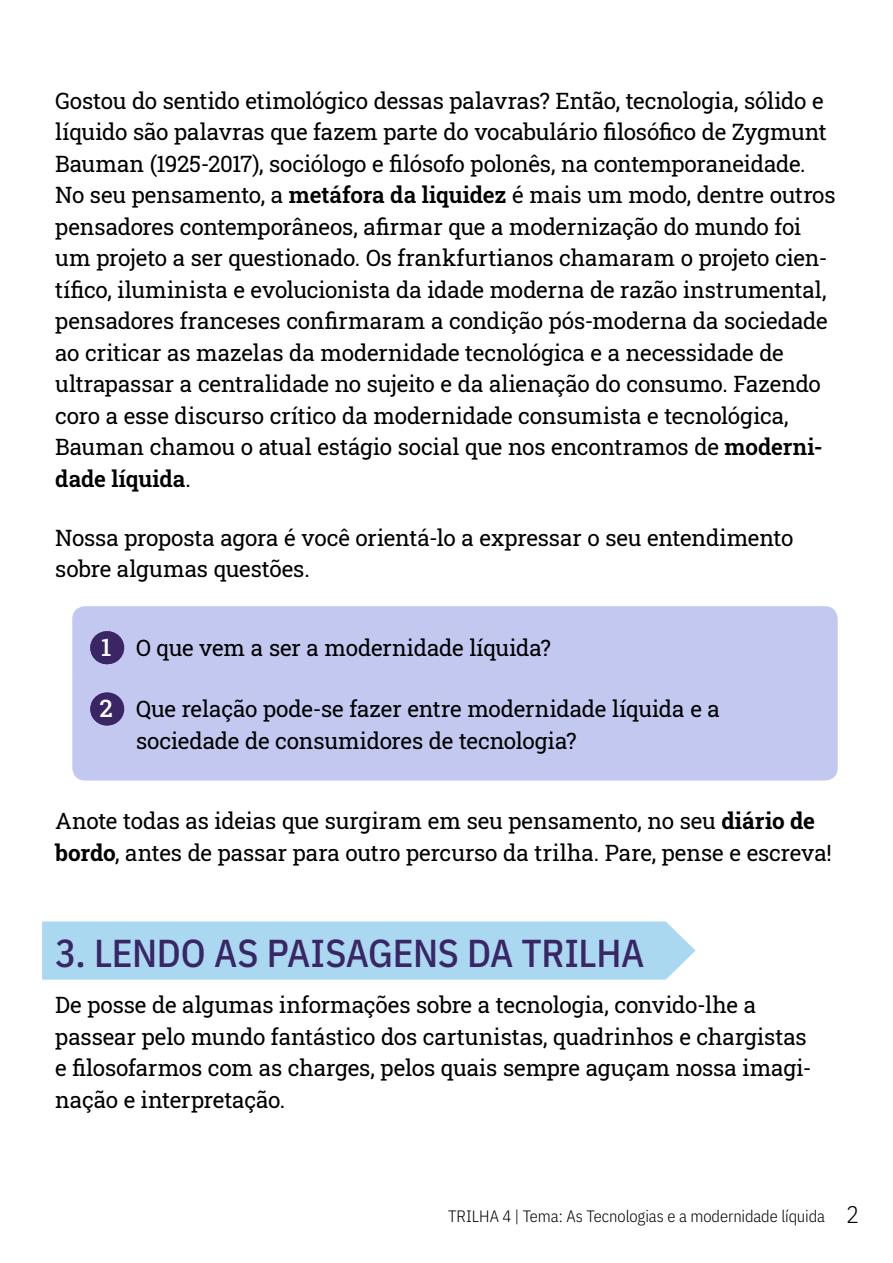
<style>
.page{position:relative;width:893px;height:1263px;background:#fff}
.page>*{position:absolute;margin:0;border:0;box-sizing:border-box;transform-origin:0 0}
.Etapa{font:500 39px "IBM Plex Sans Cond";letter-spacing:-.01em;color:#3a2664}
.Texto_normal{font:22.5px/31.5px "Roboto Slab";letter-spacing:-.005em;color:#000}
.t1{font:300 16.5px "IBM Plex Sans Cond";letter-spacing:-.005em;color:#000}
.s1{font-weight:600}
.s2{font-weight:500;font-size:24px;color:#fff}
.s3{font-weight:700}
.s4{font-size:24px}
</style>
<div class="page">
<div style="left:72px;top:606px;width:766px;height:82px;background:#c2c8ef;border-radius:13px"></div>
<svg style="left:72px;top:631px;width:35px;height:33px"></svg>
<hr style="left:0;top:631px;width:1px;height:33px;background:#3a2664">
<hr style="left:107px;top:631px;width:1px;height:33px;background:#3a2664">
<div style="left:72px;top:667px;width:766px;height:113px;background:#c2c8ef;border-radius:13px"></div>
<svg style="left:72px;top:692px;width:35px;height:33px"></svg>
<hr style="left:0;top:692px;width:1px;height:33px;background:#3a2664">
<hr style="left:107px;top:692px;width:1px;height:33px;background:#3a2664">
<div style="left:42px;top:921px;width:653px;height:59px;background:#aad8f1"></div>
<p class="Texto_normal" style="left:55px;top:84px;width:782px">Gostou do sentido etimológico dessas palavras? Então, tecnologia, sólido e líquido são palavras que fazem parte do vocabulário filosófico de Zygmunt Bauman (1925-2017), sociólogo e filósofo polonês, na contemporaneidade.<br>No seu pensamento, a <span class="s1">metáfora da liquidez</span> é mais um modo, dentre outros pensadores contemporâneos, afirmar que a modernização do mundo foi um projeto a ser questionado. Os frankfurtianos chamaram o projeto cien&shy;tífico, iluminista e evolucionista da idade moderna de razão instrumental, pensadores franceses confirmaram a condição pós-moderna da sociedade ao criticar as mazelas da modernidade tecnológica e a necessidade de ultrapassar a centralidade no sujeito e da alienação do consumo. Fazendo coro a esse discurso crítico da modernidade consumista e tecnológica, Bauman chamou o atual estágio social que nos encontramos de <span class="s1">moderni&shy;dade líquida</span>.</p>
<p class="Texto_normal" style="left:55px;top:521px;width:740px">Nossa proposta agora é você orientá-lo a expressar o seu entendimento sobre algumas questões.</p>
<p class="Texto_normal" style="left:101px;top:631px;width:451px"><span class="s2">1</span> O que vem a ser a modernidade líquida?</p>
<p class="Texto_normal" style="left:136px;top:692px;width:585px;text-indent:-36px"><span class="s2">2</span> Que relação pode-se fazer entre modernidade líquida e a sociedade de consumidores de tecnologia?</p>
<p class="Texto_normal" style="left:55px;top:804px;width:778px">Anote todas as ideias que surgiram em seu pensamento, no seu <span class="s3">diário de bordo</span>, antes de passar para outro percurso da trilha. Pare, pense e escreva!</p>
<p class="Etapa" style="left:55px;top:922px;width:591px">3. LENDO AS PAISAGENS DA TRILHA</p>
<p class="Texto_normal" style="left:55px;top:989px;width:758px">De posse de algumas informações sobre a tecnologia, convido-lhe a passear pelo mundo fantástico dos cartunistas, quadrinhos e chargistas e filosofarmos com as charges, pelos quais sempre aguçam nossa imagi&shy;nação e interpretação.</p>
<p class="t1" style="left:448px;top:1203px;width:413px">TRILHA 4 | Tema: As Tecnologias e a modernidade líquida <span class="s4">2</span></p>
</div>
